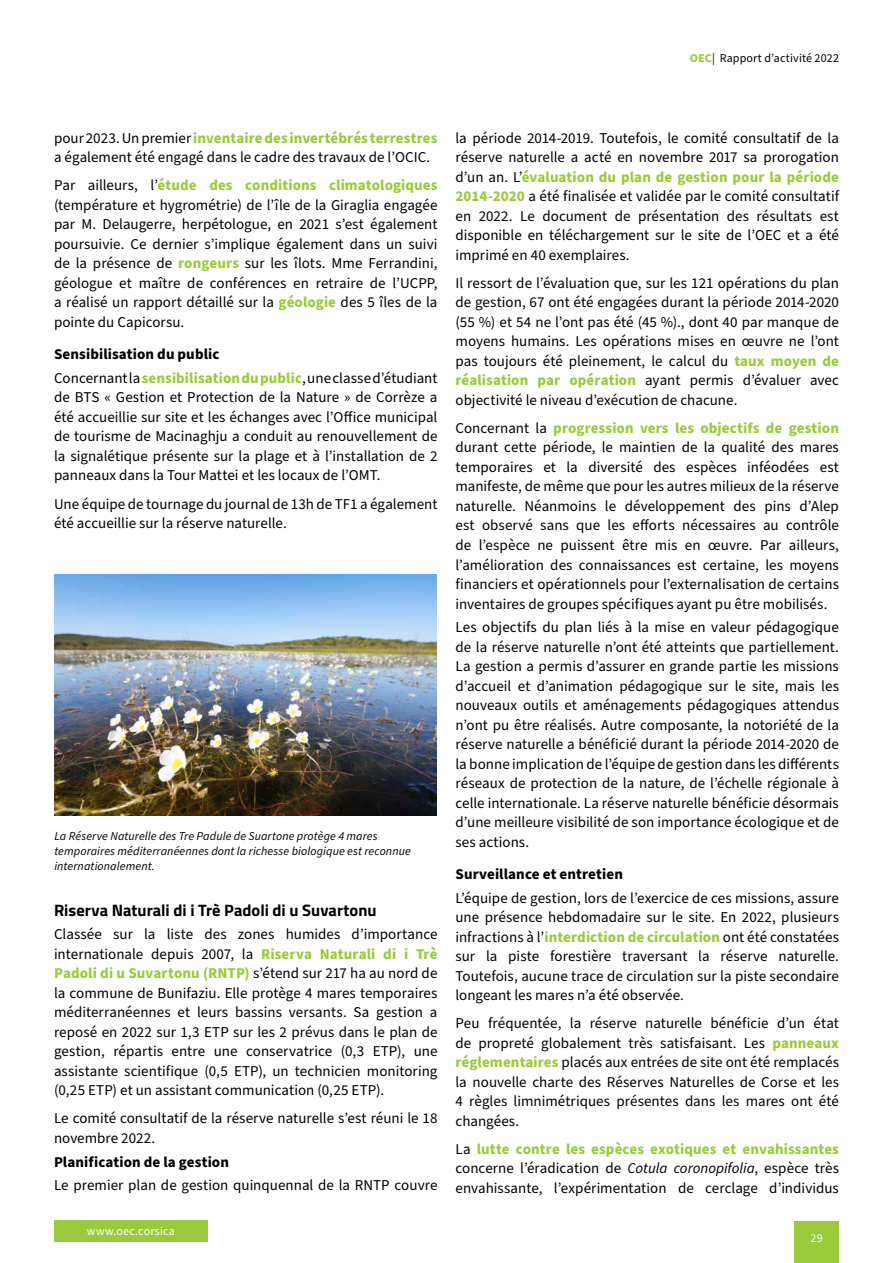
<style>
.page{position:relative;width:893px;height:1263px;background:#fff}
.page>*{position:absolute;margin:0;border:0;box-sizing:border-box;transform-origin:0 0}
._8_Source_Sans_Pro{font:700 16.5px "Titillium Web";color:#000002}
._8_Source_Sans_Pro-2{font:15px/19.5px "Source Sans Pro";color:#010101;text-align:justify}
._8_Source_Sans_Pro-3{font:700 15px "Source Sans Pro";letter-spacing:.005em;color:#010101}
._8_10_Source_Sans_Pro{font:italic 12px/15px "Source Sans Pro";letter-spacing:.01em;color:#010101}
.t1{font:12px "Source Sans Pro";letter-spacing:.015em;color:#010101}
.t2{font:12px "Source Sans Pro";letter-spacing:.02em;color:#fff}
.s1{font-weight:700;color:#99ca3b}
.s2{font-style:italic}
</style>
<div class="page">
<div style="left:54px;top:1220px;width:154px;height:22px;background:#99ca3b"></div>
<div style="left:794px;top:1221px;width:45px;height:42px;background:#99ca3b"></div>
<img style="left:54px;top:574px;width:383px;height:241px">
<p class="t1" style="left:690px;top:50px;width:151px"><span class="s1">OEC</span>| Rapport d’activité 2022</p>
<p class="_8_Source_Sans_Pro-2" style="left:54px;top:129px;width:385px">pour 2023. Un premier <span class="s1">inventaire des invertébrés terrestres </span>a également été engagé dans le cadre des travaux de l’OCIC.</p>
<p class="_8_Source_Sans_Pro-2" style="left:54px;top:176px;width:385px">Par ailleurs, l’<span class="s1">étude des conditions climatologiques </span>(température et hygrométrie) de l’île de la Giraglia engagée par M. Delaugerre, herpétologue, en 2021 s’est également poursuivie. Ce dernier s’implique également dans un suivi de la présence de <span class="s1">rongeurs</span> sur les îlots. Mme Ferrandini, géologue et maître de conférences en retraire de l’UCPP, a réalisé un rapport détaillé sur la <span class="s1">géologie</span> des 5 îles de la pointe du Capicorsu.</p>
<p class="_8_Source_Sans_Pro-3" style="left:54px;top:344px;width:167px">Sensibilisation du public</p>
<p class="_8_Source_Sans_Pro-2" style="left:54px;top:369px;width:385px">Concernant la <span class="s1">sensibilisation du public</span>, une classe d’étudiant de BTS « Gestion et Protection de la Nature » de Corrèze a été accueillie sur site et les échanges avec l’Office municipal de tourisme de Macinaghju a conduit au renouvellement de la signalétique présente sur la plage et à l’installation de 2 panneaux dans la Tour Mattei et les locaux de l’OMT.</p>
<p class="_8_Source_Sans_Pro-2" style="left:54px;top:494px;width:385px">Une équipe de tournage du journal de 13h de TF1 a également été accueillie sur la réserve naturelle.</p>
<p class="_8_10_Source_Sans_Pro" style="left:54px;top:829px;width:358px">La Réserve Naturelle des Tre Padule de Suartone protège 4 mares temporaires méditerranéennes dont la richesse biologique est reconnue internationalement.</p>
<p class="_8_Source_Sans_Pro" style="left:54px;top:897px;width:324px">Riserva Naturali di i Trè Padoli di u Suvartonu</p>
<p class="_8_Source_Sans_Pro-2" style="left:54px;top:925px;width:385px">Classée sur la liste des zones humides d’importance internationale depuis 2007, la <span class="s1">Riserva Naturali di i Trè Padoli di u Suvartonu (RNTP)</span> s’étend sur 217 ha au nord de la commune de Bunifaziu. Elle protège 4 mares temporaires méditerranéennes et leurs bassins versants. Sa gestion a reposé en 2022 sur 1,3 ETP sur les 2 prévus dans le plan de gestion, répartis entre une conservatrice (0,3 ETP), une assistante scientifique (0,5 ETP), un technicien monitoring (0,25 ETP) et un assistant communication (0,25 ETP).</p>
<p class="_8_Source_Sans_Pro-2" style="left:54px;top:1109px;width:385px">Le comité consultatif de la réserve naturelle s’est réuni le 18 novembre 2022.</p>
<p class="_8_Source_Sans_Pro-3" style="left:54px;top:1151px;width:177px">Planification de la gestion</p>
<p class="_8_Source_Sans_Pro-2" style="left:54px;top:1176px;width:385px">Le premier plan de gestion quinquennal de la RNTP couvre</p>
<p class="t2" style="left:87px;top:1223px;width:89px">www.oec.corsica</p>
<p class="_8_Source_Sans_Pro-2" style="left:455px;top:129px;width:385px">la période 2014-2019. Toutefois, le comité consultatif de la réserve naturelle a acté en novembre 2017 sa prorogation d’un an. L’<span class="s1">évaluation du plan de gestion pour la période 2014-2020</span> a été finalisée et validée par le comité consultatif en 2022. Le document de présentation des résultats est disponible en téléchargement sur le site de l’OEC et a été imprimé en 40 exemplaires.</p>
<p class="_8_Source_Sans_Pro-2" style="left:455px;top:274px;width:385px">Il ressort de l’évaluation que, sur les 121 opérations du plan de gestion, 67 ont été engagées durant la période 2014-2020 (55 %) et 54 ne l’ont pas été (45 %)., dont 40 par manque de moyens humains. Les opérations mises en œuvre ne l’ont pas toujours été pleinement, le calcul du <span class="s1">taux moyen de réalisation par opération</span> ayant permis d’évaluer avec objectivité le niveau d’exécution de chacune.</p>
<p class="_8_Source_Sans_Pro-2" style="left:455px;top:419px;width:385px">Concernant la <span class="s1">progression vers les objectifs de gestion </span>durant cette période, le maintien de la qualité des mares temporaires et la diversité des espèces inféodées est manifeste, de même que pour les autres milieux de la réserve naturelle. Néanmoins le développement des pins d’Alep est observé sans que les efforts nécessaires au contrôle de l’espèce ne puissent être mis en œuvre. Par ailleurs, l’amélioration des connaissances est certaine, les moyens financiers et opérationnels pour l’externalisation de certains inventaires de groupes spécifiques ayant pu être mobilisés.</p>
<p class="_8_Source_Sans_Pro-2" style="left:455px;top:618px;width:385px">Les objectifs du plan liés à la mise en valeur pédagogique de la réserve naturelle n’ont été atteints que partiellement.<br>La gestion a permis d’assurer en grande partie les missions d’accueil et d’animation pédagogique sur le site, mais les nouveaux outils et aménagements pédagogiques attendus n’ont pu être réalisés. Autre composante, la notoriété de la réserve naturelle a bénéficié durant la période 2014-2020 de la bonne implication de l’équipe de gestion dans les différents réseaux de protection de la nature, de l’échelle régionale à celle internationale. La réserve naturelle bénéficie désormais d’une meilleure visibilité de son importance écologique et de ses actions.</p>
<p class="_8_Source_Sans_Pro-3" style="left:455px;top:864px;width:169px">Surveillance et entretien</p>
<p class="_8_Source_Sans_Pro-2" style="left:455px;top:888px;width:385px">L’équipe de gestion, lors de l’exercice de ces missions, assure une présence hebdomadaire sur le site. En 2022, plusieurs infractions à l’<span class="s1">interdiction de circulation</span> ont été constatées sur la piste forestière traversant la réserve naturelle.<br>Toutefois, aucune trace de circulation sur la piste secondaire longeant les mares n’a été observée.</p>
<p class="_8_Source_Sans_Pro-2" style="left:455px;top:1014px;width:385px">Peu fréquentée, la réserve naturelle bénéficie d’un état de propreté globalement très satisfaisant. Les <span class="s1">panneaux réglementaires</span> placés aux entrées de site ont été remplacés la nouvelle charte des Réserves Naturelles de Corse et les 4 règles limnimétriques présentes dans les mares ont été changées.</p>
<p class="_8_Source_Sans_Pro-2" style="left:455px;top:1139px;width:385px">La <span class="s1">lutte contre les espèces exotiques et envahissantes </span>concerne l’éradication de <span class="s2">Cotula coronopifolia</span>, espèce très envahissante, l’expérimentation de cerclage d’individus</p>
<p class="t2" style="left:811px;top:1230px;width:14px">29</p>
</div>
